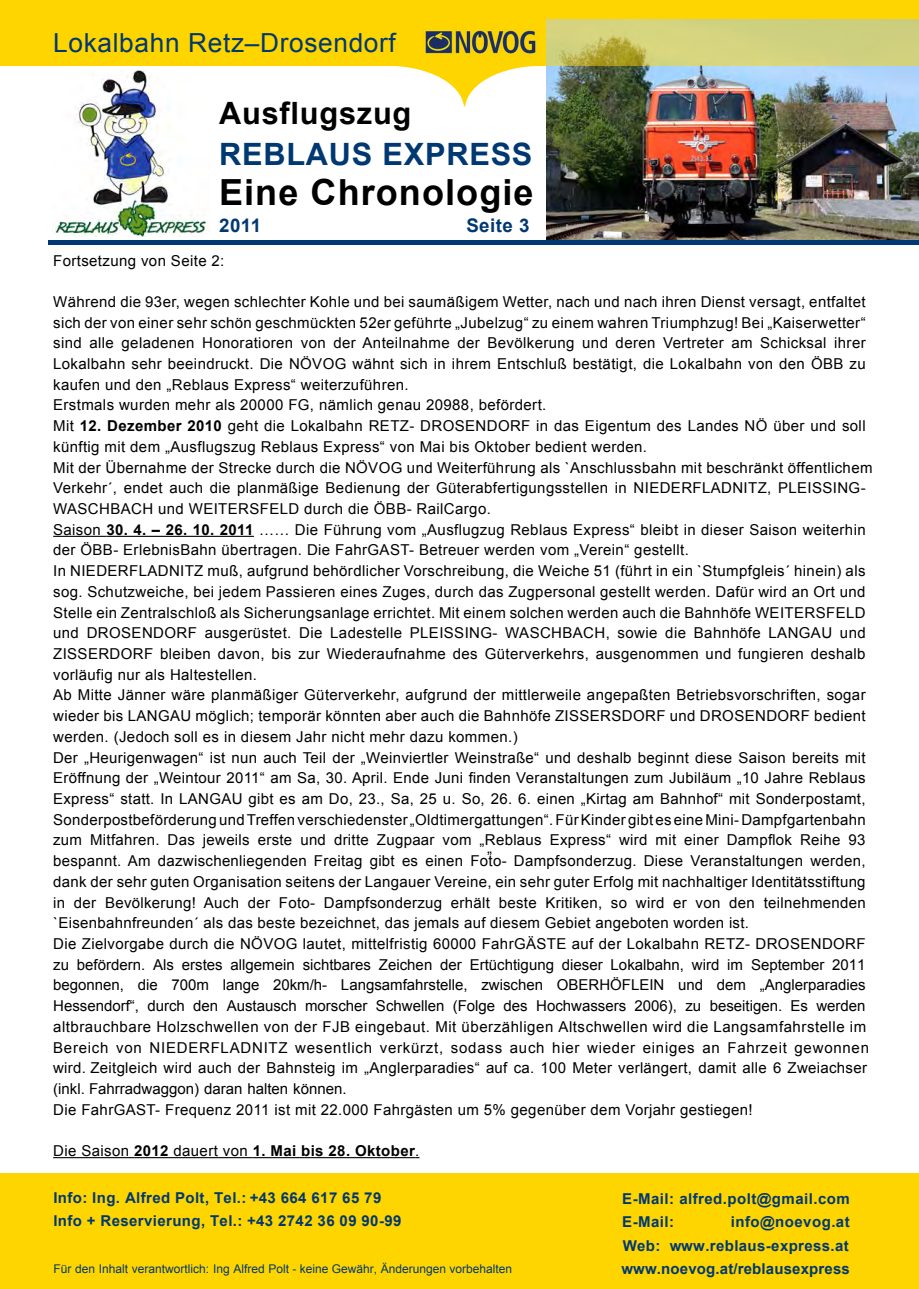
<style>
.page{position:relative;width:919px;height:1289px;background:#fff}
.page>*{position:absolute;margin:0;border:0;box-sizing:border-box;transform-origin:0 0}
.t1{font:700 36px "Arial";letter-spacing:.03em;color:#000}
.t2{font:700 30.75px "Arial";letter-spacing:.025em;color:#003871}
.t3{font:700 30.75px "Arial";letter-spacing:.025em;color:#000}
.t4{font:26.25px "Arial";letter-spacing:.025em;color:#003871}
.t5{font:700 18.75px "Arial";letter-spacing:.025em;color:#003871}
.t6{font:15px/20.7px "Arial";letter-spacing:.025em;color:#000}
.t7{font:700 15px/22.4px "Arial";letter-spacing:.03em;color:#003871}
.t8{font:700 15px/23px "Arial";letter-spacing:.025em;color:#003870}
.t9{font:700 15px "Arial";letter-spacing:.025em;color:#000}
.t10{font:12px "Arial";color:#003870}
.s1{font-weight:700}
.s2{font-weight:400}
.s3{font-style:inherit}
.s4{color:#003870}
</style>
<div class="page">
<div style="left:0;top:1172px;width:918px;height:116px;background:#ffd500"></div>
<div style="left:0;top:0;width:918px;height:66px;background:#ffd500"></div>
<img style="left:546px;top:66px;width:372px;height:174px">
<div style="left:49px;top:240px;width:869px;height:5px;background:#003871"></div>
<img style="left:54px;top:70px;width:156px;height:166px">
<svg style="left:393px;top:66px;width:143px;height:40px"></svg>
<svg style="left:546px;top:19px;width:372px;height:47px;background:#cfce77"></svg>
<hr style="left:53px;top:536px;width:53px;height:1px;background:#000">
<hr style="left:106px;top:536px;width:148px;height:1px;background:#000">
<hr style="left:53px;top:1157px;width:81px;height:1px;background:#000">
<hr style="left:134px;top:1157px;width:35px;height:1px;background:#000">
<hr style="left:169px;top:1157px;width:84px;height:1px;background:#000">
<hr style="left:253px;top:1157px;width:162px;height:1px;background:#000">
<img style="left:423px;top:28px;width:113px;height:27px">
<h3 class="t4" style="left:53px;top:26px;width:344px">Lokalbahn Retz–Drosendorf</h3>
<h2 class="t3" style="left:219px;top:93px;width:194px">Ausflugszug</h2>
<h2 class="t2" style="left:219px;top:134px;width:315px">REBLAUS EXPRESS</h2>
<h1 class="t1" style="left:219px;top:169px;width:316px">Eine Chronologie</h1>
<p class="t5" style="left:219px;top:213px;width:44px">2011</p>
<p class="t5" style="left:466px;top:213px;width:65px">Seite 3</p>
<p class="t6" style="left:53px;top:250px;width:173px">Fortsetzung von Seite 2:</p>
<p class="t6" style="left:53px;top:291px;width:820px">Während die 93er, wegen schlechter Kohle und bei saumäßigem Wetter, nach und nach ihren Dienst versagt, entfaltet sich der von einer sehr schön geschmückten 52er geführte „Jubelzug“ zu einem wahren Triumphzug! Bei „Kaiserwetter“ sind alle geladenen Honoratioren von der Anteilnahme der Bevölkerung und deren Vertreter am Schicksal ihrer Lokalbahn sehr beeindruckt. Die NÖVOG wähnt sich in ihrem Entschluß bestätigt, die Lokalbahn von den ÖBB zu kaufen und den „Reblaus Express“ weiterzuführen.<br>Erstmals wurden mehr als 20000 FG, nämlich genau 20988, befördert.<br>Mit <span class="s1">12. Dezember 2010</span> geht die Lokalbahn RETZ- DROSENDORF in das Eigentum des Landes NÖ über und soll künftig mit dem „Ausflugszug Reblaus Express“ von Mai bis Oktober bedient werden.<br>Mit der Übernahme der Strecke durch die NÖVOG und Weiterführung als `Anschlussbahn mit beschränkt öffentlichem Verkehr´, endet auch die planmäßige Bedienung der Güterabfertigungsstellen in NIEDERFLADNITZ, PLEISSING-WASCHBACH und WEITERSFELD durch die ÖBB- RailCargo.<br>Saison <span class="s1">30. 4. – 26. 10. 2011</span> …… Die Führung vom „Ausflugzug Reblaus Express“ bleibt in dieser Saison weiterhin der ÖBB- ErlebnisBahn übertragen. Die FahrGAST- Betreuer werden vom „Verein“ gestellt.<br>In NIEDERFLADNITZ muß, aufgrund behördlicher Vorschreibung, die Weiche 51 (führt in ein `Stumpfgleis´ hinein) als sog. Schutzweiche, bei jedem Passieren eines Zuges, durch das Zugpersonal gestellt werden. Dafür wird an Ort und Stelle ein Zentralschloß als Sicherungsanlage errichtet. Mit einem solchen werden auch die Bahnhöfe WEITERSFELD und DROSENDORF ausgerüstet. Die Ladestelle PLEISSING- WASCHBACH, sowie die Bahnhöfe LANGAU und ZISSERDORF bleiben davon, bis zur Wiederaufnahme des Güterverkehrs, ausgenommen und fungieren deshalb vorläufig nur als Haltestellen.<br>Ab Mitte Jänner wäre planmäßiger Güterverkehr, aufgrund der mittlerweile angepaßten Betriebsvorschriften, sogar wieder bis LANGAU möglich; temporär könnten aber auch die Bahnhöfe ZISSERSDORF und DROSENDORF bedient werden. (Jedoch soll es in diesem Jahr nicht mehr dazu kommen.)<br>Der „Heurigenwagen“ ist nun auch Teil der „Weinviertler Weinstraße“ und deshalb beginnt diese Saison bereits mit Eröffnung der „Weintour 2011“ am Sa, 30. April. Ende Juni finden Veranstaltungen zum Jubiläum „10 Jahre Reblaus Express“ statt. In LANGAU gibt es am Do, 23., Sa, 25 u. So, 26. 6. einen „Kirtag am Bahnhof“ mit Sonderpostamt, Sonderpostbeförderung und Treffen verschiedenster „Oldtimergattungen“. Für Kinder gibt es eine Mini- Dampfgartenbahn zum Mitfahren. Das jeweils erste und dritte Zugpaar vom „Reblaus Express“ wird mit einer Dampflok Reihe 93 bespannt. Am dazwischenliegenden Freitag gibt es einen Foto- Dampfsonderzug. Diese Veranstaltungen werden, dank der sehr guten Organisation seitens der Langauer Vereine, ein sehr guter Erfolg mit nachhaltiger Identitätsstiftung in der Bevölkerung! Auch der Foto- Dampfsonderzug erhält beste Kritiken, so wird er von den teilnehmenden `Eisenbahnfreunden´ als das beste bezeichnet, das jemals auf diesem Gebiet angeboten worden ist.<br>Die Zielvorgabe durch die NÖVOG lautet, mittelfristig 60000 FahrGÄSTE auf der Lokalbahn RETZ- DROSENDORF zu befördern. Als erstes allgemein sichtbares Zeichen der Ertüchtigung dieser Lokalbahn, wird im September 2011 begonnen, die 700m lange 20km/h- Langsamfahrstelle, zwischen OBERHÖFLEIN und dem „Anglerparadies Hessendorf“, durch den Austausch morscher Schwellen (Folge des Hochwassers 2006), zu beseitigen. Es werden altbrauchbare Holzschwellen von der FJB eingebaut. Mit überzähligen Altschwellen wird die Langsamfahrstelle im Bereich von NIEDERFLADNITZ wesentlich verkürzt, sodass auch hier wieder einiges an Fahrzeit gewonnen wird. Zeitgleich wird auch der Bahnsteig im „Anglerparadies“ auf ca. 100 Meter verlängert, damit alle 6 Zweiachser (inkl. Fahrradwaggon) daran halten können.<br>Die FahrGAST- Frequenz 2011 ist mit 22.000 Fahrgästen um 5% gegenüber dem Vorjahr gestiegen!</p>
<p class="t9" style="left:53px;top:1142px;width:368px"><span class="s2">Die Saison</span> 2012 <span class="s2">dauert von</span> 1. Mai bis 28. Oktober<span class="s2">.</span></p>
<p class="t6" style="left:487px;top:837px;width:6px">„</p>
<p class="t7" style="left:53px;top:1187px;width:349px"><span class="s3">Info:</span> Ing. Alfred Polt, <span class="s3">Tel.:</span> +43 664 617 65 79<br><span class="s4">Info</span> <span class="s3">+ Reservierung</span>, <span class="s3">Tel.: +43</span> 2742 36 09 90-99</p>
<p class="t10" style="left:53px;top:1261px;width:460px">Für den Inhalt verantwortlich: Ing Alfred Polt - keine Gewähr, Änderungen vorbehalten</p>
<p class="t7" style="left:622px;top:1187px;width:229px;line-height:23px"><span class="s3">E-Mail:</span> alfred.polt@gmail.com<br>E-Mail:</p>
<p class="t7" style="left:730px;top:1211px;width:120px">info@noevog.at</p>
<p class="t8" style="left:621px;top:1234px;width:230px">Web: www.reblaus-express.at <span class="s3">www.noevog.at</span>/reblausexpress</p>
</div>
